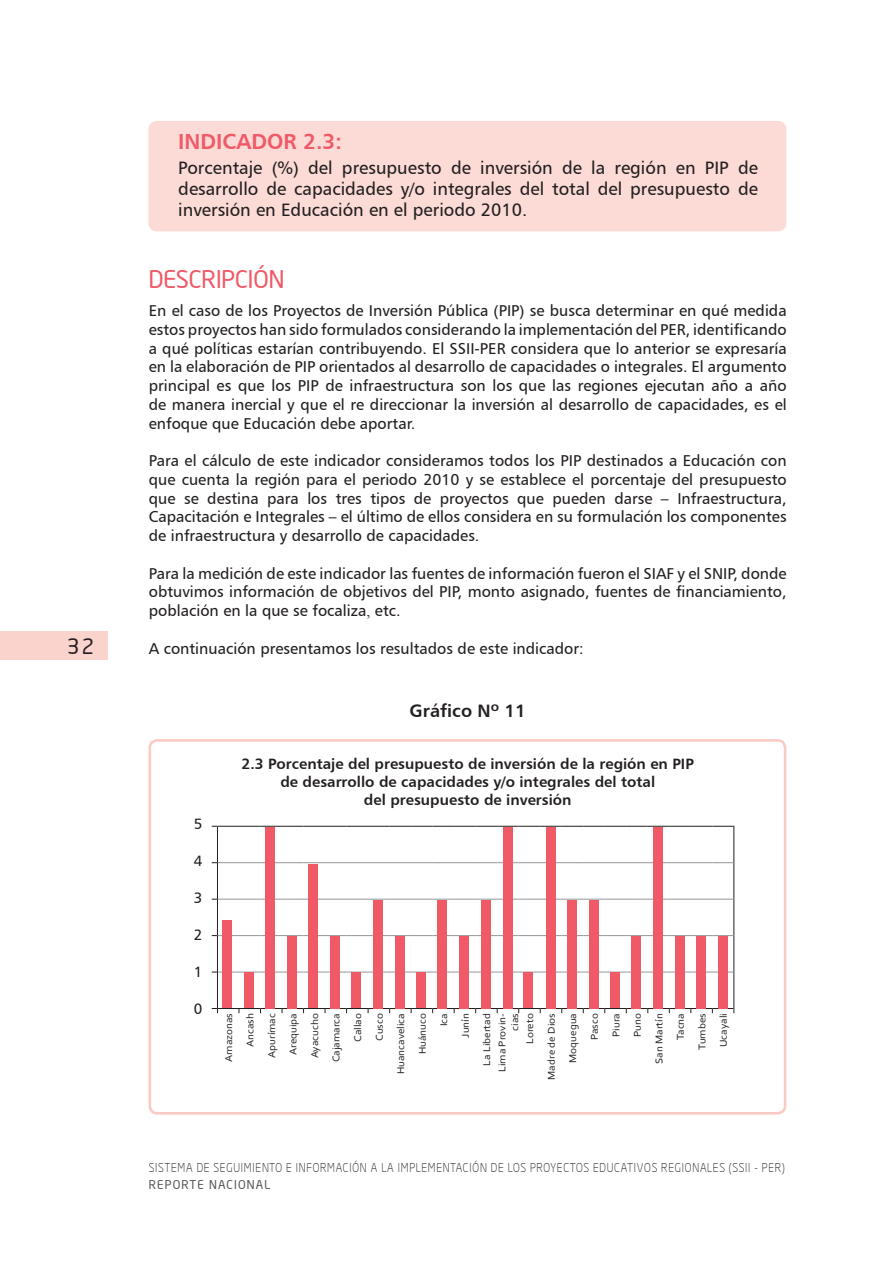
<style>
.page{position:relative;width:893px;height:1263px;background:#fff}
.page>*{position:absolute;margin:0;border:0;box-sizing:border-box;transform-origin:0 0}
.TEXTOO{font:24px "Neo Sans Intel";color:#f05a67}
.TEXTOO-2{font:21.75px "Humanist 777 BT Bold B";color:#f05a67}
.t1{font:21px "Neo Sans Intel";color:#231f20}
.TEXTOO-3{font:18px/21px "Humanist 777 BT Roman B";color:#231f20;text-align:justify}
.TEXTOO-4{font:18px "Humanist 777 BT Bold B";color:#231f20}
.TEXTOO-5{font:15.75px/18.8px "Humanist 777 BT Roman B";color:#231f20;text-align:justify}
.titulo_de_grafico{font:15px "Humanist 777 BT Bold B";color:#231f20}
.NUMEROS{font:15px "Humanist 777 BT Roman B";color:#231f20}
.t2{font:300 12px "Neo Sans Intel";letter-spacing:.075em;color:#231f20;scale:.91 1}
.t3{font:12px "Neo Sans Intel";letter-spacing:.1em;color:#57585a}
.t4{font:10.2px/12.8px "Corbel";color:#231f20;text-align:right;scale:1.09 1}
.s1{font-family:"Times New Roman"}
</style>
<div class="page">
<div style="left:0;top:631px;width:108px;height:29px;background:#fbd3cd"></div>
<div style="left:149px;top:121px;width:637px;height:110px;background:#fcdbd6;border-radius:9px"></div>
<svg style="left:212px;top:826px;width:521px;height:1px"></svg>
<hr style="left:217px;top:826px;width:1px;height:37px;background:#231f20">
<hr style="left:217px;top:863px;width:1px;height:36px;background:#231f20">
<hr style="left:217px;top:899px;width:1px;height:36px;background:#231f20">
<hr style="left:217px;top:935px;width:1px;height:37px;background:#231f20">
<hr style="left:217px;top:972px;width:1px;height:36px;background:#231f20">
<svg style="left:212px;top:1008px;width:522px;height:5px"></svg>
<hr style="left:733px;top:826px;width:1px;height:37px;background:#231f20">
<hr style="left:733px;top:863px;width:1px;height:36px;background:#231f20">
<hr style="left:733px;top:899px;width:1px;height:36px;background:#231f20">
<hr style="left:733px;top:935px;width:1px;height:37px;background:#231f20">
<hr style="left:733px;top:972px;width:1px;height:36px;background:#231f20">
<svg style="left:212px;top:862px;width:521px;height:1px"></svg>
<svg style="left:212px;top:899px;width:521px;height:1px"></svg>
<svg style="left:212px;top:935px;width:521px;height:1px"></svg>
<svg style="left:212px;top:972px;width:521px;height:1px"></svg>
<div style="left:148px;top:739px;width:638px;height:375px;border:3px solid #facbc5;border-radius:7px"></div>
<div style="left:222px;top:921px;width:10px;height:87px;background:#f05a67"></div>
<div style="left:244px;top:972px;width:9px;height:36px;background:#f05a67"></div>
<div style="left:351px;top:972px;width:10px;height:36px;background:#f05a67"></div>
<div style="left:416px;top:972px;width:10px;height:36px;background:#f05a67"></div>
<div style="left:523px;top:972px;width:10px;height:36px;background:#f05a67"></div>
<div style="left:610px;top:972px;width:9px;height:36px;background:#f05a67"></div>
<div style="left:718px;top:936px;width:10px;height:72px;background:#f05a67"></div>
<div style="left:696px;top:936px;width:10px;height:72px;background:#f05a67"></div>
<div style="left:675px;top:936px;width:9px;height:72px;background:#f05a67"></div>
<div style="left:631px;top:936px;width:10px;height:72px;background:#f05a67"></div>
<div style="left:459px;top:936px;width:9px;height:72px;background:#f05a67"></div>
<div style="left:395px;top:936px;width:10px;height:72px;background:#f05a67"></div>
<div style="left:330px;top:936px;width:9px;height:72px;background:#f05a67"></div>
<div style="left:373px;top:900px;width:9px;height:108px;background:#f05a67"></div>
<div style="left:438px;top:900px;width:9px;height:108px;background:#f05a67"></div>
<div style="left:481px;top:900px;width:9px;height:108px;background:#f05a67"></div>
<div style="left:567px;top:900px;width:9px;height:108px;background:#f05a67"></div>
<div style="left:589px;top:900px;width:9px;height:108px;background:#f05a67"></div>
<div style="left:287px;top:936px;width:10px;height:72px;background:#f05a67"></div>
<div style="left:309px;top:864px;width:9px;height:144px;background:#f05a67"></div>
<div style="left:265px;top:827px;width:9px;height:181px;background:#f05a67"></div>
<div style="left:503px;top:827px;width:10px;height:181px;background:#f05a67"></div>
<div style="left:546px;top:827px;width:10px;height:181px;background:#f05a67"></div>
<div style="left:653px;top:827px;width:10px;height:181px;background:#f05a67"></div>
<h3 class="t1" style="left:67px;top:633px;width:28px">32</h3>
<p class="TEXTOO-2" style="left:178px;top:128px;width:165px">INDICADOR 2.3:</p>
<p class="TEXTOO-3" style="left:178px;top:157px;width:581px">Porcentaje (%) del presupuesto de inversión de la región en PIP de desarrollo de capacidades y/o integrales del total del presupuesto de inversión en Educación en el periodo 2010.</p>
<p class="TEXTOO" style="left:149px;top:265px;width:137px">DESCRIPCIÓN</p>
<p class="TEXTOO-5" style="left:149px;top:301px;width:639px">En el caso de los Proyectos de Inversión Pública (PIP) se busca determinar en qué medida estos proyectos han sido formulados considerando la implementación del PER, identificando a qué políticas estarían contribuyendo. El SSII-PER considera que lo anterior se expresaría en la elaboración de PIP orientados al desarrollo de capacidades o integrales. El argumento principal es que los PIP de infraestructura son los que las regiones ejecutan año a año de manera inercial y que el re direccionar la inversión al desarrollo de capacidades, es el enfoque que Educación debe aportar.</p>
<p class="TEXTOO-5" style="left:149px;top:451px;width:639px">Para el cálculo de este indicador consideramos todos los PIP destinados a Educación con que cuenta la región para el periodo 2010 y se establece el porcentaje del presupuesto que se destina para los tres tipos de proyectos que pueden darse – Infraestructura, Capacitación e Integrales – el último de ellos considera en su formulación los componentes de infraestructura y desarrollo de capacidades.</p>
<p class="TEXTOO-5" style="left:149px;top:563px;width:639px">Para la medición de este indicador las fuentes de información fueron el SIAF y el SNIP, donde obtuvimos información de objetivos del PIP, monto asignado, fuentes de financiamiento, población en la que se focaliza<span class="s1">,</span> etc.</p>
<p class="TEXTOO-5" style="left:149px;top:638px;width:436px">A continuación presentamos los resultados de este indicador:</p>
<p class="TEXTOO-4" style="left:410px;top:699px;width:118px">Gráfico Nº 11</p>
<p class="NUMEROS" style="left:194px;top:815px;width:10px">5</p>
<p class="NUMEROS" style="left:194px;top:852px;width:10px">4</p>
<p class="NUMEROS" style="left:194px;top:888px;width:10px">3</p>
<p class="NUMEROS" style="left:194px;top:925px;width:10px">2</p>
<p class="NUMEROS" style="left:194px;top:962px;width:10px">1</p>
<p class="NUMEROS" style="left:194px;top:999px;width:10px">0</p>
<p class="titulo_de_grafico" style="left:242px;top:754px;width:454px">2.3 Porcentaje del presupuesto de inversión de la región en PIP</p>
<p class="titulo_de_grafico" style="left:280px;top:772px;width:376px">de desarrollo de capacidades y/o integrales del total</p>
<p class="titulo_de_grafico" style="left:364px;top:790px;width:209px">del presupuesto de inversión</p>
<p class="t4" style="left:222px;top:1062px;width:46px;rotate:-90deg">Amazonas</p>
<p class="t4" style="left:244px;top:1047px;width:33px;rotate:-90deg">Ancash</p>
<p class="t4" style="left:265px;top:1058px;width:43px;rotate:-90deg">Apurímac</p>
<p class="t4" style="left:287px;top:1055px;width:40px;rotate:-90deg">Arequipa</p>
<p class="t4" style="left:308px;top:1058px;width:43px;rotate:-90deg">Ayacucho</p>
<p class="t4" style="left:330px;top:1062px;width:47px;rotate:-90deg">Cajamarca</p>
<p class="t4" style="left:351px;top:1042px;width:28px;rotate:-90deg">Callao</p>
<p class="t4" style="left:373px;top:1041px;width:27px;rotate:-90deg">Cusco</p>
<p class="t4" style="left:394px;top:1074px;width:58px;rotate:-90deg">Huancavelica</p>
<p class="t4" style="left:416px;top:1054px;width:39px;rotate:-90deg">Huánuco</p>
<p class="t4" style="left:437px;top:1026px;width:14px;rotate:-90deg">Ica</p>
<p class="t4" style="left:459px;top:1037px;width:24px;rotate:-90deg">Junín</p>
<p class="t4" style="left:480px;top:1066px;width:50px;rotate:-90deg">La Libertad</p>
<p class="t4" style="left:495px;top:1072px;width:55px;rotate:-90deg">Lima Provin&shy;cias</p>
<p class="t4" style="left:523px;top:1044px;width:30px;rotate:-90deg">Loreto</p>
<p class="t4" style="left:545px;top:1080px;width:63px;rotate:-90deg">Madre de Dios</p>
<p class="t4" style="left:566px;top:1063px;width:47px;rotate:-90deg">Moquegua</p>
<p class="t4" style="left:588px;top:1040px;width:26px;rotate:-90deg">Pasco</p>
<p class="t4" style="left:609px;top:1037px;width:23px;rotate:-90deg">Piura</p>
<p class="t4" style="left:631px;top:1037px;width:24px;rotate:-90deg">Puno</p>
<p class="t4" style="left:652px;top:1064px;width:48px;rotate:-90deg">San Martín</p>
<p class="t4" style="left:674px;top:1040px;width:26px;rotate:-90deg">Tacna</p>
<p class="t4" style="left:695px;top:1050px;width:35px;rotate:-90deg">Tumbes</p>
<p class="t4" style="left:717px;top:1047px;width:33px;rotate:-90deg">Ucayali</p>
<p class="t2" style="left:149px;top:1160px;width:700px">SISTEMA DE SEGUIMIENTO E INFORMACIÓN A LA IMPLEMENTACIÓN DE LOS PROYECTOS EDUCATIVOS REGIONALES (SSII - PER)</p>
<p class="t3" style="left:149px;top:1177px;width:123px">REPORTE NACIONAL</p>
</div>
